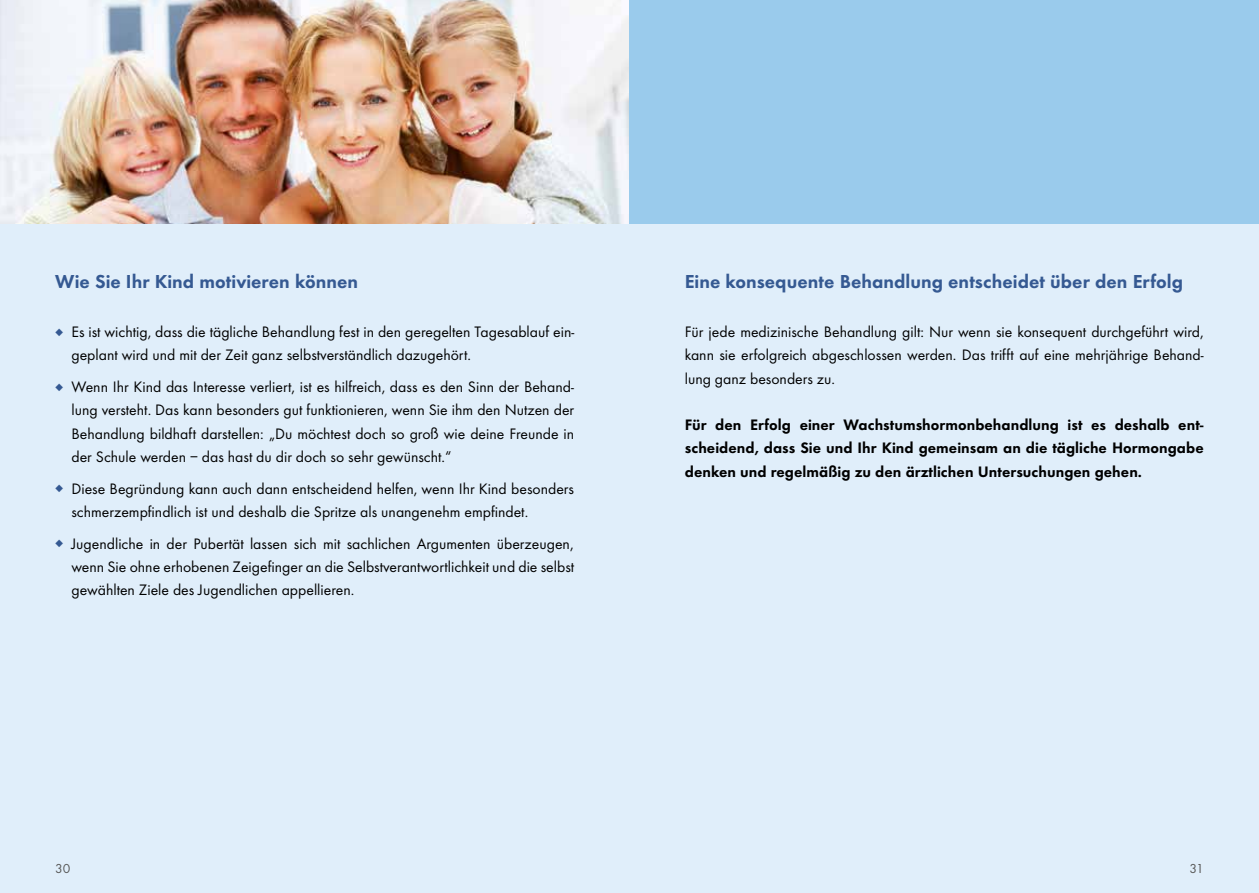
<style>
.page{position:relative;width:1259px;height:893px;background:#e0eefa}
.page>*{position:absolute;margin:0;border:0;box-sizing:border-box;transform-origin:0 0}
.t1{font:800 19.5px "Futura EF";color:#355992}
.t2{font:15.75px/23.2px "Futura EF";color:#000;text-align:justify}
.t3{font:800 15.75px/23.2px "Futura EF";color:#000;text-align:justify}
.t4{font:13.5px "Futura EF";color:#575756}
.s1{color:#355992}
</style>
<div class="page">
<img style="left:0;top:0;width:629px;height:223px">
<div style="left:629px;top:0;width:630px;height:223px;background:#9acbec"></div>
<p class="t1" style="left:55px;top:270px;width:304px">Wie Sie Ihr Kind motivieren können</p>
<p class="t2" style="left:71px;top:320px;width:504px;text-indent:-16px"><span class="s1">◆</span> Es ist wichtig, dass die tägliche Behandlung fest in den geregelten Tagesablauf ein&shy;geplant wird und mit der Zeit ganz selbstverständlich dazugehört.</p>
<p class="t2" style="left:71px;top:375px;width:504px;text-indent:-16px"><span class="s1">◆</span> Wenn Ihr Kind das Interesse verliert, ist es hilfreich, dass es den Sinn der Behand&shy;lung versteht. Das kann besonders gut funktionieren, wenn Sie ihm den Nutzen der Behandlung bildhaft darstellen: „Du möchtest doch so groß wie deine Freunde in der Schule werden – das hast du dir doch so sehr gewünscht.“</p>
<p class="t2" style="left:71px;top:477px;width:504px;text-indent:-16px"><span class="s1">◆</span> Diese Begründung kann auch dann entscheidend helfen, wenn Ihr Kind besonders schmerzempfindlich ist und deshalb die Spritze als unangenehm empfindet.</p>
<p class="t2" style="left:71px;top:532px;width:504px;text-indent:-16px"><span class="s1">◆</span> Jugendliche in der Pubertät lassen sich mit sachlichen Argumenten überzeugen, wenn Sie ohne erhobenen Zeigefinger an die Selbstverantwortlichkeit und die selbst gewählten Ziele des Jugendlichen appellieren.</p>
<p class="t1" style="left:685px;top:270px;width:500px">Eine konsequente Behandlung entscheidet über den Erfolg</p>
<p class="t2" style="left:685px;top:320px;width:520px">Für jede medizinische Behandlung gilt: Nur wenn sie konsequent durchgeführt wird, kann sie erfolgreich abgeschlossen werden. Das trifft auf eine mehrjährige Behand&shy;lung ganz besonders zu.</p>
<p class="t3" style="left:685px;top:413px;width:520px">Für den Erfolg einer Wachstumshormonbehandlung ist es deshalb ent&shy;scheidend, dass Sie und Ihr Kind gemeinsam an die tägliche Hormongabe denken und regelmäßig zu den ärztlichen Untersuchungen gehen.</p>
<p class="t4" style="left:55px;top:860px;width:17px">30</p>
<p class="t4" style="left:1189px;top:860px;width:16px">31</p>
</div>
